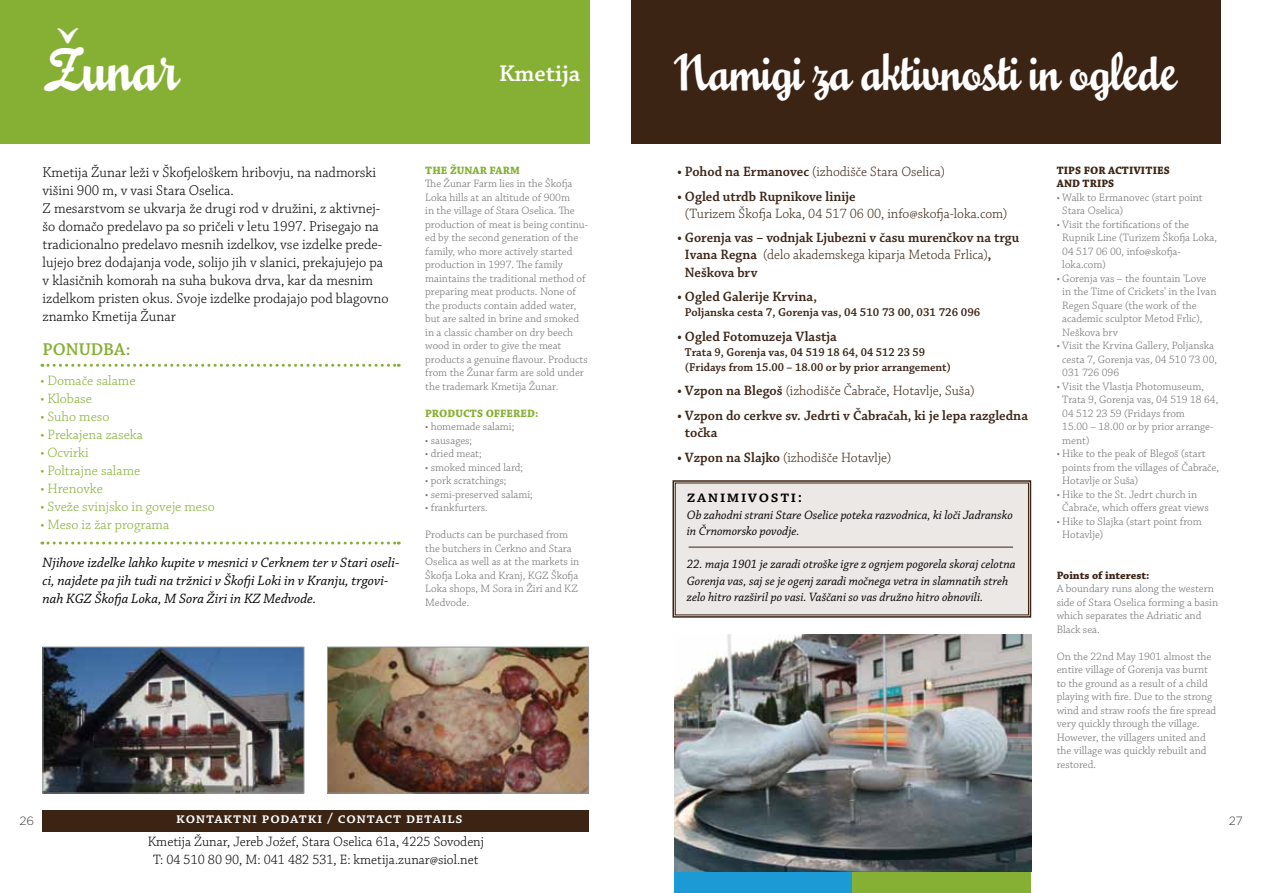
<style>
.page{position:relative;width:1263px;height:893px;background:#fff}
.page>*{position:absolute;margin:0;border:0;box-sizing:border-box;transform-origin:0 0}
.t1{font:52.5px "Mousse Script";letter-spacing:-.01em;color:#fff;scale:.9 1}
.t2{font:43.5px "Mousse Script";letter-spacing:-.01em;color:#fff;scale:.9 1}
.t3{font:600 24px "Chaparral Pro";color:#fff}
.t4{font:600 18px "Chaparral Pro";color:#85b034}
.t5{font:600 16.5px "Chaparral Pro";letter-spacing:.1em;color:#000}
.t6{font:300 15px/18px "Chaparral Pro";color:#000}
.t7{font:600 15px "Chaparral Pro";letter-spacing:.05em;color:#fff}
.t8{font:600 14.25px/17.1px "Chaparral Pro";color:#3c2415}
.t9{font:300 14.25px "Chaparral Pro";color:#3c2415}
.t10{font:italic 14.25px/18px "Chaparral Pro";color:#000}
.t11{font:300 14.25px "Chaparral Pro";color:#85b034}
.t12{font:300 14.25px/17.1px "Chaparral Pro";color:#000;text-align:center}
.t13{font:italic 12.75px/16.5px "Chaparral Pro";color:#000}
.t14{font:600 12px/15px "Chaparral Pro";color:#3c2415}
.t15{font:300 12px "Gotham OT";color:#414042}
.t16{font:300 11.25px/13.5px "Chaparral Pro";color:#6d6e71}
.t17{font:700 11.25px "Chaparral Pro";color:#3c2415}
.t18{font:700 11.25px "Chaparral Pro";color:#85b034}
.s1{font-weight:600}
.s2{font-weight:300}
</style>
<div class="page">
<div style="left:43px;top:810px;width:546px;height:21px;background:#3c2415"></div>
<div style="left:0;top:0;width:589px;height:144px;background:#85b034"></div>
<img style="left:45px;top:649px;width:257px;height:142px">
<div style="left:43px;top:647px;width:261px;height:146px;border:1px solid #939598"></div>
<img style="left:329px;top:649px;width:258px;height:142px">
<div style="left:327px;top:647px;width:262px;height:146px;border:1px solid #939598"></div>
<svg style="left:42px;top:364px;width:357px;height:3px"></svg>
<svg style="left:42px;top:541px;width:357px;height:3px"></svg>
<svg style="left:672px;top:480px;width:360px;height:138px;background:#e1dbd8"></svg>
<div style="left:674px;top:872px;width:189px;height:21px;background:#1c9ad6"></div>
<div style="left:853px;top:872px;width:178px;height:21px;background:#85b034"></div>
<div style="left:631px;top:0;width:590px;height:144px;background:#3c2415"></div>
<img style="left:674px;top:635px;width:357px;height:237px">
<hr style="left:688px;top:547px;width:325px;height:1px;background:#3c2415">
<h1 class="t1" style="left:45px;top:24px;width:150px">Žunar</h1>
<h3 class="t3" style="left:499px;top:59px;width:83px">Kmetija</h3>
<p class="t6" style="left:43px;top:164px;width:348px">Kmetija Žunar leži v Škofjeloškem hribovju, na nadmorski višini 900 m, v vasi Stara Oselica.<br>Z mesarstvom se ukvarja že drugi rod v družini, z aktivnej&shy;šo domačo predelavo pa so pričeli v letu 1997. Prisegajo na tradicionalno predelavo mesnih izdelkov, vse izdelke prede&shy;lujejo brez dodajanja vode, solijo jih v slanici, prekajujejo pa v klasičnih komorah na suha bukova drva, kar da mesnim izdelkom pristen okus. Svoje izdelke prodajajo pod blagovno znamko Kmetija Žunar</p>
<h3 class="t4" style="left:43px;top:339px;width:89px">PONUDBA:</h3>
<p class="t11" style="left:40px;top:373px;width:97px">• Domače salame</p>
<p class="t11" style="left:40px;top:391px;width:53px">• Klobase</p>
<p class="t11" style="left:40px;top:409px;width:71px">• Suho meso</p>
<p class="t11" style="left:40px;top:427px;width:104px">• Prekajena zaseka</p>
<p class="t11" style="left:40px;top:445px;width:50px">• Ocvirki</p>
<p class="t11" style="left:40px;top:463px;width:101px">• Poltrajne salame</p>
<p class="t11" style="left:40px;top:481px;width:64px">• Hrenovke</p>
<p class="t11" style="left:40px;top:499px;width:176px">• Sveže svinjsko in goveje meso</p>
<p class="t11" style="left:40px;top:517px;width:130px">• Meso iz žar programa</p>
<p class="t10" style="left:43px;top:554px;width:358px">Njihove izdelke lahko kupite v mesnici v Cerknem ter v Stari oseli&shy;ci, najdete pa jih tudi na tržnici v Škofji Loki in v Kranju, trgovi&shy;nah KGZ Škofja Loka, M Sora Žiri in KZ Medvode.</p>
<p class="t18" style="left:425px;top:164px;width:34px">THE ŽUNAR</p>
<p class="t18" style="left:489px;top:164px;width:16px">FARM</p>
<p class="t16" style="left:425px;top:177px;width:164px">The Žunar Farm lies in the Škofja Loka hills at an altitude of 900m<br>in the village of Stara Oselica. The production of meat is being continu&shy;ed by the second generation of the family, who more actively started production in 1997. The family maintains the traditional method of preparing meat products. None of the products contain added water, but are salted in brine and smoked in a classic chamber on dry beech wood in order to give the meat products a genuine flavour. Products from the Žunar farm are sold under the trademark Kmetija Žunar.</p>
<p class="t18" style="left:425px;top:407px;width:115px">PRODUCTS OFFERED:</p>
<p class="t16" style="left:425px;top:420px;width:91px">• homemade salami;</p>
<p class="t16" style="left:425px;top:434px;width:48px">• sausages;</p>
<p class="t16" style="left:425px;top:447px;width:58px">• dried meat;</p>
<p class="t16" style="left:425px;top:461px;width:99px">• smoked minced lard;</p>
<p class="t16" style="left:425px;top:474px;width:83px">• pork scratchings;</p>
<p class="t16" style="left:425px;top:488px;width:109px">• semi-preserved salami;</p>
<p class="t16" style="left:425px;top:501px;width:64px">• frankfurters.</p>
<p class="t16" style="left:425px;top:528px;width:156px">Products can be purchased from the butchers in Cerkno and Stara<br>Oselica as well as at the markets in<br>Škofja Loka and Kranj, KGZ Škofja<br>Loka shops, M Sora in Žiri and KZ<br>Medvode.</p>
<h2 class="t2" style="left:677px;top:36px;width:557px">Namigi za aktivnosti in oglede</h2>
<p class="t9" style="left:677px;top:164px;width:270px"><span class="s1">• Pohod na Ermanovec</span> (izhodišče Stara Oselica)</p>
<p class="t8" style="left:677px;top:188px;width:180px">• Ogled utrdb Rupnikove linije</p>
<p class="t9" style="left:685px;top:205px;width:324px">(Turizem Škofja Loka, 04 517 06 00, info@skofja-loka.com)</p>
<p class="t8" style="left:685px;top:230px;width:336px;text-indent:-8px">• Gorenja vas – vodnjak Ljubezni v času murenčkov na trgu<br>Ivana Regna <span class="s2">(delo akademskega kiparja Metoda Frlica)</span>,<br>Neškova brv</p>
<p class="t8" style="left:677px;top:289px;width:142px">• Ogled Galerije Krvina,</p>
<p class="t14" style="left:685px;top:305px;width:297px">Poljanska cesta 7, Gorenja vas, 04 510 73 00, 031 726 096</p>
<p class="t8" style="left:677px;top:328px;width:161px">• Ogled Fotomuzeja Vlastja</p>
<p class="t14" style="left:685px;top:345px;width:267px">Trata 9, Gorenja vas, 04 519 18 64, 04 512 23 59 (Fridays from 15.00 – 18.00 or by prior arrangement)</p>
<p class="t9" style="left:677px;top:383px;width:299px"><span class="s1">• Vzpon na Blegoš</span> (izhodišče Čabrače, Hotavlje, Suša)</p>
<p class="t8" style="left:685px;top:407px;width:344px;text-indent:-8px">• Vzpon do cerkve sv. Jedrti v Čabračah, ki je lepa razgledna točka</p>
<p class="t9" style="left:677px;top:449px;width:216px"><span class="s1">• Vzpon na Slajko</span> (izhodišče Hotavlje)</p>
<h3 class="t5" style="left:687px;top:488px;width:117px">zanimivosti:</h3>
<p class="t13" style="left:687px;top:507px;width:328px">Ob zahodni strani Stare Oselice poteka razvodnica, ki loči Jadransko in Črnomorsko povodje.</p>
<p class="t13" style="left:687px;top:556px;width:330px">22. maja 1901 je zaradi otroške igre z ognjem pogorela skoraj celotna<br>Gorenja vas, saj se je ogenj zaradi močnega vetra in slamnatih streh zelo hitro razširil po vasi. Vaščani so vas družno hitro obnovili.</p>
<p class="t17" style="left:1057px;top:164px;width:14px">TIPS</p>
<p class="t17" style="left:1084px;top:164px;width:9px">FOR</p>
<p class="t17" style="left:1108px;top:164px;width:8px">ACTI</p>
<p class="t17" style="left:1133px;top:164px;width:15px">VITIES</p>
<p class="t17" style="left:1057px;top:177px;width:9px">AND</p>
<p class="t17" style="left:1082px;top:177px;width:8px">TRIPS</p>
<p class="t16" style="left:1062px;top:191px;width:142px;text-indent:-6px">• Walk to Ermanovec (start point<br>Stara Oselica)</p>
<p class="t16" style="left:1062px;top:218px;width:156px;text-indent:-6px">• Visit the fortifications of the<br>Rupnik Line (Turizem Škofja Loka,<br>04 517 06 00, info@skofja&shy;loka.com)</p>
<p class="t16" style="left:1062px;top:272px;width:156px;text-indent:-6px">• Gorenja vas – the fountain 'Love in the Time of Crickets' in the Ivan<br>Regen Square (the work of the academic sculptor Metod Frlic),<br>Neškova brv</p>
<p class="t16" style="left:1062px;top:339px;width:156px;text-indent:-6px">• Visit the Krvina Gallery, Poljanska cesta 7, Gorenja vas, 04 510 73 00,<br>031 726 096</p>
<p class="t16" style="left:1062px;top:380px;width:157px;text-indent:-6px">• Visit the Vlastja Photomuseum,<br>Trata 9, Gorenja vas, 04 519 18 64,<br>04 512 23 59 (Fridays from<br>15.00 – 18.00 or by prior arrange&shy;ment)</p>
<p class="t16" style="left:1062px;top:447px;width:158px;text-indent:-6px">• Hike to the peak of Blegoš (start points from the villages of Čabrače,<br>Hotavlje or Suša)</p>
<p class="t16" style="left:1062px;top:488px;width:148px;text-indent:-6px">• Hike to the St. Jedrt church in<br>Čabrače, which offers great views</p>
<p class="t16" style="left:1062px;top:515px;width:141px;text-indent:-6px">• Hike to Slajka (start point from<br>Hotavlje)</p>
<p class="t17" style="left:1057px;top:569px;width:94px">POINTS OF INTEREST:</p>
<p class="t16" style="left:1057px;top:582px;width:163px">A boundary runs along the western side of Stara Oselica forming a basin which separates the Adriatic and<br>Black sea.</p>
<p class="t16" style="left:1057px;top:650px;width:161px">On the 22nd May 1901 almost the entire village of Gorenja vas burnt to the ground as a result of a child playing with fire. Due to the strong wind and straw roofs the fire spread very quickly through the village.<br>However, the villagers united and the village was quickly rebuilt and restored.</p>
<h3 class="t7" style="left:176px;top:810px;width:288px">kontaktni podatki / contact details</h3>
<p class="t12" style="left:148px;top:834px;width:338px">Kmetija Žunar, Jereb Jožef, Stara Oselica 61a, 4225 Sovodenj<br>T: 04 510 80 90, M: 041 482 531, E: kmetija.zunar@siol.net</p>
<p class="t15" style="left:19px;top:814px;width:16px">26</p>
<p class="t15" style="left:1229px;top:814px;width:15px">27</p>
</div>
